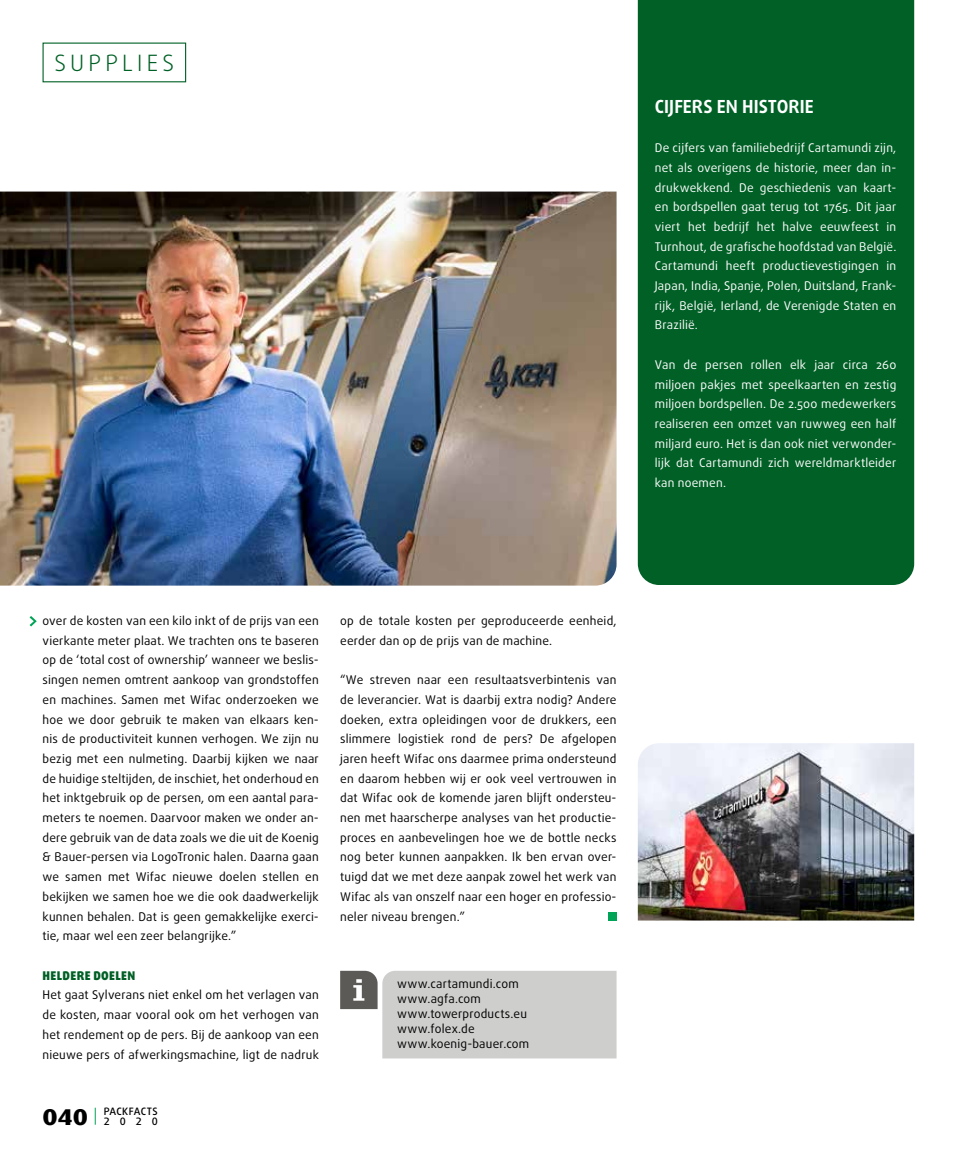
<style>
.page{position:relative;width:978px;height:1170px;background:#fff}
.page>*{position:absolute;margin:0;border:0;box-sizing:border-box;transform-origin:0 0}
.t1{font:800 22.8px "Dax Wide";color:#000}
.t2{font:300 22.5px "Daxline Pro";letter-spacing:.19em;color:#006026}
.t3{font:700 18px "Daxline Pro";letter-spacing:.005em;color:#fff}
.t4{font:12px/19.6px "Daxline Pro";letter-spacing:.02em;color:#000;text-align:justify}
.t5{font:12px/19.6px "Daxline Pro";letter-spacing:.015em;color:#fff;text-align:justify}
.t6{font:900 12px "Daxline Pro";letter-spacing:.03em;color:#006026}
.t7{font:500 10.2px/9.6px "Daxline Pro";letter-spacing:.045em;color:#000}
</style>
<div class="page">
<svg style="left:95px;top:1107px;width:1px;height:17px"></svg>
<svg style="left:340px;top:970px;width:277px;height:88px;background:#cdcdcc"></svg>
<div style="left:608px;top:912px;width:9px;height:8px;background:#00a456"></div>
<div style="left:638px;top:0;width:276px;height:585px;background:#006026"></div>
<img style="left:0;top:191px;width:617px;height:394px">
<img style="left:638px;top:743px;width:276px;height:177px">
<svg style="left:30px;top:616px;width:7px;height:10px"></svg>
<h2 class="t2" style="left:54px;top:48px;width:121px">SUPPLIES</h2>
<h3 class="t3" style="left:655px;top:94px;width:160px">CIJFERS EN HISTORIE</h3>
<p class="t5" style="left:655px;top:138px;width:243px">De cijfers van familiebedrijf Cartamundi zijn, net als overigens de historie, meer dan in&shy;drukwekkend. De geschiedenis van kaart&shy;en bordspellen gaat terug tot 1765. Dit jaar viert het bedrijf het halve eeuwfeest in Turnhout, de grafische hoofdstad van België.<br>Cartamundi heeft productievestigingen in Japan, India, Spanje, Polen, Duitsland, Frank&shy;rijk, België, Ierland, de Verenigde Staten en Brazilië.</p>
<p class="t5" style="left:655px;top:355px;width:243px">Van de persen rollen elk jaar circa 260 miljoen pakjes met speelkaarten en zestig miljoen bordspellen. De 2.500 medewerkers realiseren een omzet van ruwweg een half miljard euro. Het is dan ook niet verwonder&shy;lijk dat Cartamundi zich wereldmarktleider kan noemen.</p>
<p class="t4" style="left:43px;top:611px;width:278px">over de kosten van een kilo inkt of de prijs van een vierkante meter plaat. We trachten ons te baseren op de ‘total cost of ownership’ wanneer we beslis&shy;singen nemen omtrent aankoop van grondstoffen en machines. Samen met Wifac onderzoeken we hoe we door gebruik te maken van elkaars ken&shy;nis de productiviteit kunnen verhogen. We zijn nu bezig met een nulmeting. Daarbij kijken we naar de huidige steltijden, de inschiet, het onderhoud en het inktgebruik op de persen, om een aantal para&shy;meters te noemen. Daarvoor maken we onder an&shy;dere gebruik van de data zoals we die uit de Koenig &amp; Bauer-persen via LogoTronic halen. Daarna gaan we samen met Wifac nieuwe doelen stellen en bekijken we samen hoe we die ook daadwerkelijk kunnen behalen. Dat is geen gemakkelijke exerci&shy;tie, maar wel een zeer belangrijke.”</p>
<p class="t6" style="left:43px;top:967px;width:94px">HELDERE DOELEN</p>
<p class="t4" style="left:43px;top:985px;width:278px">Het gaat Sylverans niet enkel om het verlagen van de kosten, maar vooral ook om het verhogen van het rendement op de pers. Bij de aankoop van een nieuwe pers of afwerkingsmachine, ligt de nadruk</p>
<p class="t4" style="left:397px;top:975px;width:134px;line-height:15px;text-align:left">www.cartamundi.com www.agfa.com www.towerproducts.eu www.folex.de www.koenig-bauer.com</p>
<p class="t4" style="left:340px;top:611px;width:278px">op de totale kosten per geproduceerde eenheid, eerder dan op de prijs van de machine.</p>
<p class="t4" style="left:340px;top:670px;width:278px">“We streven naar een resultaatsverbintenis van de leverancier. Wat is daarbij extra nodig? Andere doeken, extra opleidingen voor de drukkers, een slimmere logistiek rond de pers? De afgelopen jaren heeft Wifac ons daarmee prima ondersteund en daarom hebben wij er ook veel vertrouwen in dat Wifac ook de komende jaren blijft ondersteu&shy;nen met haarscherpe analyses van het productie&shy;proces en aanbevelingen hoe we de bottle necks nog beter kunnen aanpakken. Ik ben ervan over&shy;tuigd dat we met deze aanpak zowel het werk van Wifac als van onszelf naar een hoger en professio&shy;neler niveau brengen.”</p>
<h1 class="t1" style="left:43px;top:1103px;width:47px">040</h1>
<p class="t7" style="left:104px;top:1106px;width:56px">PACKFACTS<br>2020</p>
</div>
